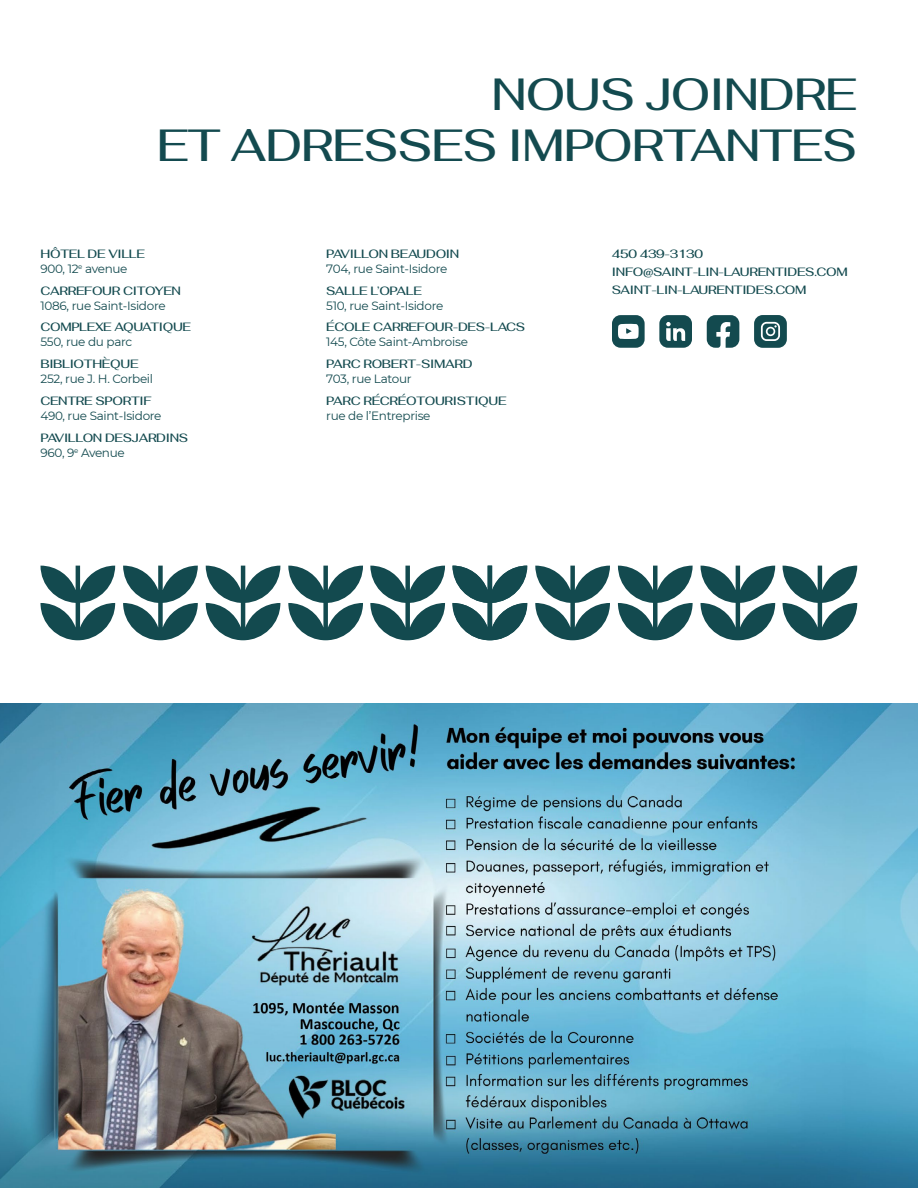
<style>
.page{position:relative;width:918px;height:1188px;background:#fff}
.page>*{position:absolute;margin:0;border:0;box-sizing:border-box;transform-origin:0 0}
.t1{font:500 45px/51px "Fahkwang";letter-spacing:-.025em;color:#134a4f;text-align:right}
.t2{font:500 12px/18px "Fahkwang";letter-spacing:-.025em;color:#134a4f}
.t3{font:12px "Montserrat";letter-spacing:-.025em;color:#134a4f}
</style>
<div class="page">
<img style="left:0;top:704px;width:918px;height:484px">
<svg style="left:754px;top:315px;width:33px;height:33px"></svg>
<svg style="left:707px;top:315px;width:32px;height:33px"></svg>
<svg style="left:659px;top:315px;width:33px;height:33px"></svg>
<svg style="left:612px;top:315px;width:33px;height:33px"></svg>
<svg style="left:40px;top:566px;width:75px;height:74px"></svg>
<svg style="left:123px;top:566px;width:75px;height:74px"></svg>
<svg style="left:206px;top:566px;width:74px;height:74px"></svg>
<svg style="left:288px;top:566px;width:75px;height:74px"></svg>
<svg style="left:370px;top:566px;width:75px;height:74px"></svg>
<svg style="left:452px;top:566px;width:75px;height:74px"></svg>
<svg style="left:535px;top:566px;width:75px;height:74px"></svg>
<svg style="left:618px;top:566px;width:75px;height:74px"></svg>
<svg style="left:701px;top:566px;width:74px;height:74px"></svg>
<svg style="left:783px;top:566px;width:74px;height:74px"></svg>
<h1 class="t1" style="left:157px;top:67px;width:702px">NOUS JOINDRE<br>ET ADRESSES IMPORTANTES</h1>
<p class="t2" style="left:40px;top:244px;width:106px">HÔTEL DE VILLE</p>
<p class="t3" style="left:40px;top:260px;width:89px">900, 12<sup>e</sup> avenue</p>
<p class="t2" style="left:40px;top:281px;width:142px">CARREFOUR CITOYEN</p>
<p class="t3" style="left:40px;top:297px;width:127px">1086, rue Saint-Isidore</p>
<p class="t2" style="left:40px;top:318px;width:152px">COMPLEXE AQUATIQUE</p>
<p class="t3" style="left:40px;top:334px;width:93px">550, rue du parc</p>
<p class="t2" style="left:40px;top:354px;width:100px">BIBLIOTHÈQUE</p>
<p class="t3" style="left:40px;top:371px;width:114px">252, rue J. H. Corbeil</p>
<p class="t2" style="left:40px;top:391px;width:112px">CENTRE SPORTIF</p>
<p class="t3" style="left:40px;top:407px;width:123px">490, rue Saint-Isidore</p>
<p class="t2" style="left:40px;top:428px;width:149px">PAVILLON DESJARDINS</p>
<p class="t3" style="left:40px;top:444px;width:86px">960, 9<sup>e</sup> Avenue</p>
<p class="t2" style="left:326px;top:244px;width:135px">PAVILLON BEAUDOIN</p>
<p class="t3" style="left:326px;top:260px;width:123px">704, rue Saint-Isidore</p>
<p class="t2" style="left:326px;top:281px;width:97px">SALLE L’OPALE</p>
<p class="t3" style="left:326px;top:297px;width:119px">510, rue Saint-Isidore</p>
<p class="t2" style="left:326px;top:318px;width:200px">ÉCOLE CARREFOUR-DES-LACS</p>
<p class="t3" style="left:326px;top:334px;width:143px">145, Côte Saint-Ambroise</p>
<p class="t2" style="left:326px;top:354px;width:148px">PARC ROBERT-SIMARD</p>
<p class="t3" style="left:326px;top:371px;width:87px">703, rue Latour</p>
<p class="t2" style="left:326px;top:391px;width:182px">PARC RÉCRÉOTOURISTIQUE</p>
<p class="t3" style="left:326px;top:407px;width:106px">rue de l’Entreprise</p>
<p class="t2" style="left:612px;top:244px;width:237px">450 439-3130<br>INFO@SAINT-LIN-LAURENTIDES.COM<br>SAINT-LIN-LAURENTIDES.COM</p>
</div>
